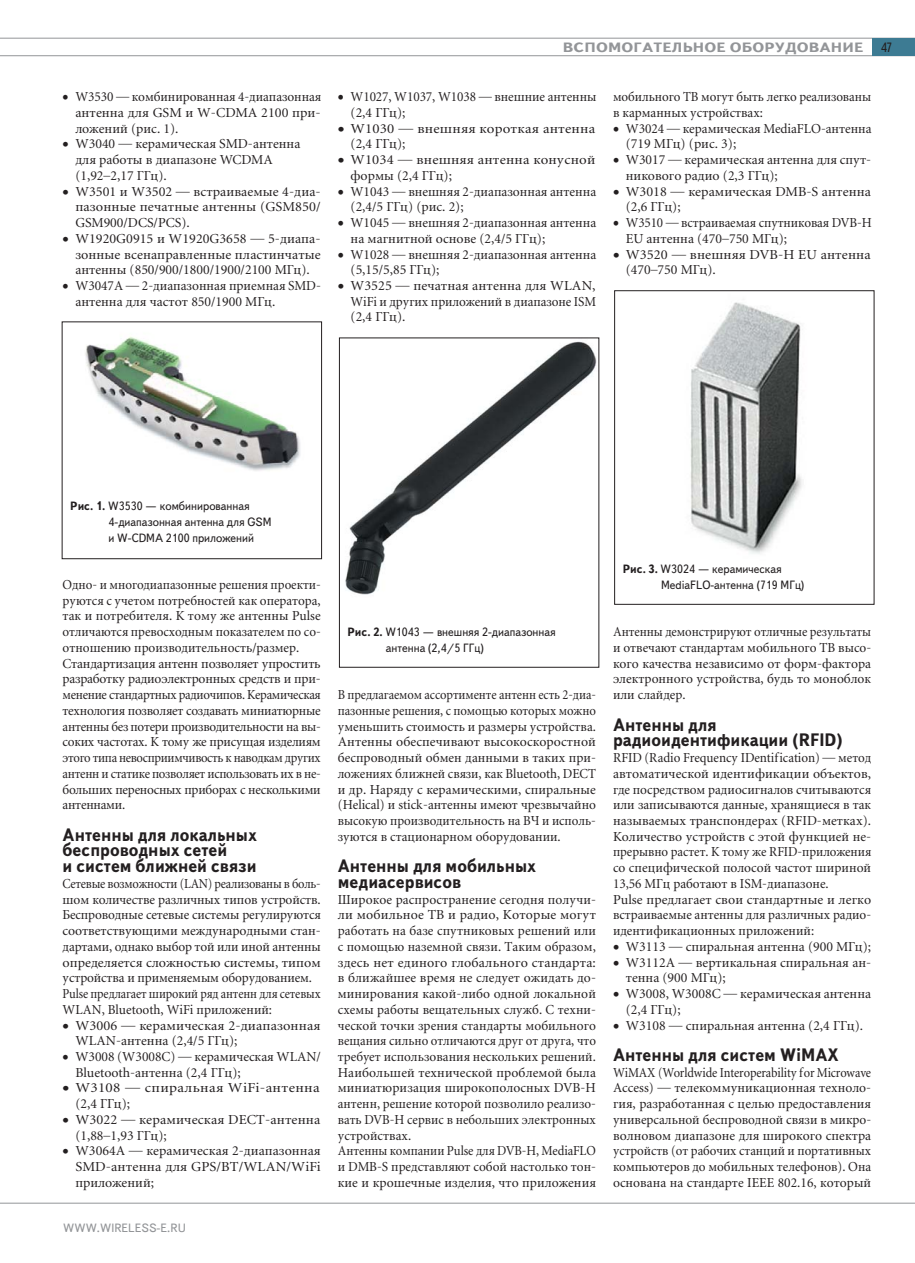
<style>
.page{position:relative;width:915px;height:1263px;background:#fff}
.page>*{position:absolute;margin:0;border:0;box-sizing:border-box;transform-origin:0 0}
.t1{font:700 18px/15.8px "Text Book C";color:#231f20;scale:.94 1}
.t2{font:13.5px/15.8px "Miniature";color:#231f20}
.t3{font:13.5px/15.8px "Miniature";color:#231f20;text-align:justify;scale:.9 1}
.t4{font:13.5px/15.8px "Miniature";letter-spacing:-.02em;color:#231f20;scale:.94 1}
.t5{font:13.5px/15.8px "Miniature";color:#231f20;scale:.94 1}
.t6{font:13.5px/15.8px "Miniature";color:#231f20;text-align:justify;scale:.92 1}
.t7{font:13.5px/15.8px "Miniature";color:#231f20;scale:1.04 1}
.t8{font:13.5px/15.8px "Miniature";color:#231f20;text-align:justify;scale:.96 1}
.t9{font:13.5px/15.8px "Miniature";color:#231f20;scale:.95 1}
.t10{font:13.5px/15.8px "Miniature";color:#231f20;scale:1.07 1}
.t11{font:13.5px/15.8px "Miniature";letter-spacing:.02em;color:#231f20;scale:1.1 1}
.t12{font:13.5px/15.8px "Miniature";color:#231f20;scale:1.08 1}
.t13{font:700 13.5px "Text Book C";letter-spacing:.01em;color:#939598;scale:1.17 1}
.t14{font:13.5px "Text Book C";color:#231f20;scale:.9 1}
.t15{font:12px/15.8px "Text Book C";color:#231f20;scale:.95 1}
.t16{font:12px "Text Book C";color:#939598}
.s1{font-weight:700}
</style>
<div class="page">
<hr style="left:0;top:1203px;width:914px;height:1px;background:#939598">
<hr style="left:0;top:38px;width:914px;height:1px;background:#939598">
<hr style="left:0;top:55px;width:914px;height:1px;background:#939598">
<div style="left:872px;top:38px;width:42px;height:18px;background:#3d7b93"></div>
<img style="left:85px;top:336px;width:215px;height:135px">
<div style="left:62px;top:321px;width:260px;height:238px;border:1px solid #231f20"></div>
<img style="left:345px;top:341px;width:252px;height:254px">
<div style="left:339px;top:338px;width:260px;height:330px;border:1px solid #231f20"></div>
<img style="left:690px;top:302px;width:112px;height:252px">
<div style="left:614px;top:290px;width:260px;height:315px;border:1px solid #231f20"></div>
<p class="t8" style="left:75px;top:90px;width:257px;text-indent:-13px">• W3530 — комбинированная 4-диапазонная антенна для GSM и W-CDMA 2100 при&shy;ложений (рис. 1).</p>
<p class="t2" style="left:75px;top:137px;width:226px;text-indent:-13px">• W3040 — керамическая SMD-антенна для работы в диапазоне WCDMA (1,92–2,17 ГГц).</p>
<p class="t2" style="left:75px;top:185px;width:247px;text-align:justify;text-indent:-13px">• W3501 и W3502 — встраиваемые 4-диа&shy;пазонные печатные антенны (GSM850/ GSM900/DCS/PCS).</p>
<p class="t2" style="left:75px;top:232px;width:247px;text-align:justify;text-indent:-13px">• W1920G0915 и W1920G3658 — 5-диапа&shy;зонные всенаправленные пластинчатые антенны (850/900/1800/1900/2100 МГц).</p>
<p class="t2" style="left:75px;top:279px;width:247px;text-indent:-13px">• W3047A — 2-диапазонная приемная SMD&shy;антенна для частот 850/1900 МГц.</p>
<p class="t13" style="left:562px;top:40px;width:258px">ВСПОМОГАТЕЛЬНОЕ ОБОРУДОВАНИЕ</p>
<p class="t14" style="left:880px;top:39px;width:14px">47</p>
<p class="t8" style="left:350px;top:90px;width:257px;text-indent:-13px">• W1027, W1037, W1038 — внешние антенны (2,4 ГГц);</p>
<p class="t12" style="left:350px;top:122px;width:228px;text-indent:-13px">• W1030 — внешняя короткая антенна (2,4 ГГц);</p>
<p class="t10" style="left:350px;top:153px;width:230px;text-indent:-13px">• W1034 — внешняя антенна конусной формы (2,4 ГГц);</p>
<p class="t2" style="left:350px;top:185px;width:247px;text-indent:-13px">• W1043 — внешняя 2-диапазонная антенна (2,4/5 ГГц) (рис. 2);</p>
<p class="t2" style="left:350px;top:216px;width:247px;text-indent:-13px">• W1045 — внешняя 2-диапазонная антенна на магнитной основе (2,4/5 ГГц);</p>
<p class="t2" style="left:350px;top:248px;width:247px;text-indent:-13px">• W1028 — внешняя 2-диапазонная антенна (5,15/5,85 ГГц);</p>
<p class="t2" style="left:350px;top:279px;width:247px;text-align:justify;text-indent:-13px">• W3525 — печатная антенна для WLAN, WiFi и других приложений в диапазоне ISM (2,4 ГГц).</p>
<p class="t5" style="left:612px;top:90px;width:276px">мобильного ТВ могут быть легко реализованы в карманных устройствах:</p>
<p class="t2" style="left:625px;top:122px;width:247px;text-indent:-13px">• W3024 — керамическая MediaFLO-антенна (719 МГц) (рис. 3);</p>
<p class="t2" style="left:625px;top:153px;width:247px;text-indent:-13px">• W3017 — керамическая антенна для спут&shy;никового радио (2,3 ГГц);</p>
<p class="t2" style="left:625px;top:185px;width:246px;text-indent:-13px">• W3018 — керамическая DMB-S антенна (2,6 ГГц);</p>
<p class="t9" style="left:625px;top:216px;width:260px;text-indent:-13px">• W3510 — встраиваемая спутниковая DVB-H<br>EU антенна (470–750 МГц);</p>
<p class="t7" style="left:625px;top:248px;width:237px;text-indent:-13px">• W3520 — внешняя DVB-H EU антенна (470–750 МГц).</p>
<p class="t15" style="left:109px;top:498px;width:173px;text-indent:-38px"><span class="s1">Рис. 1.</span> W3530 — комбинированная<br>4-диапазонная антенна для GSM и W-CDMA 2100 приложений</p>
<p class="t4" style="left:63px;top:578px;width:276px">Одно- и многодиапазонные решения проекти&shy;руются с учетом потребностей как оператора, так и потребителя. К тому же антенны Pulse отличаются превосходным показателем по со&shy;отношению производительность/размер.<br>Стандартизация антенн позволяет упростить разработку радиоэлектронных средств и при&shy;менение стандартных радиочипов. Керамическая технология позволяет создавать миниатюрные антенны без потери производительности на вы&shy;соких частотах. К тому же присущая изделиям этого типа невосприимчивость к наводкам других антенн и статике позволяет использовать их в не&shy;больших переносных приборах с несколькими антеннами.</p>
<h1 class="t1" style="left:63px;top:827px;width:208px">Антенны для локальных беспроводных сетей<br>и систем ближней связи</h1>
<p class="t3" style="left:63px;top:877px;width:288px;text-align:left">Сетевые возможности (LAN) реализованы в боль&shy;шом количестве различных типов устройств.<br>Беспроводные сетевые системы регулируются соответствующими международными стан&shy;дартами, однако выбор той или иной антенны определяется сложностью системы, типом устройства и применяемым оборудованием.<br>Pulse предлагает широкий ряд антенн для сетевых WLAN, Bluetooth, WiFi приложений:</p>
<p class="t7" style="left:75px;top:1018px;width:237px;text-indent:-13px">• W3006 — керамическая 2-диапазонная<br>WLAN-антенна (2,4/5 ГГц);</p>
<p class="t2" style="left:75px;top:1050px;width:247px;text-indent:-13px">• W3008 (W3008C) — керамическая WLAN/<br>Bluetooth-антенна (2,4 ГГц);</p>
<p class="t11" style="left:75px;top:1081px;width:224px;text-indent:-13px">• W3108 — спиральная WiFi-антенна (2,4 ГГц);</p>
<p class="t7" style="left:75px;top:1113px;width:237px;text-indent:-13px">• W3022 — керамическая DECT-антенна (1,88–1,93 ГГц);</p>
<p class="t2" style="left:75px;top:1144px;width:247px;text-align:justify;text-indent:-13px">• W3064A — керамическая 2-диапазонная SMD-антенна для GPS/BT/WLAN/WiFi приложений;</p>
<p class="t16" style="left:63px;top:1221px;width:124px">WWW.WIRELESS-E.RU</p>
<p class="t15" style="left:386px;top:624px;width:180px;text-indent:-38px"><span class="s1">Рис. 2.</span> W1043 — внешняя 2-диапазонная антенна (2,4/5 ГГц)</p>
<p class="t3" style="left:338px;top:688px;width:288px">В предлагаемом ассортименте антенн есть 2-диа&shy;пазонные решения, с помощью которых можно уменьшить стоимость и размеры устройства.<br>Антенны обеспечивают высокоскоростной беспроводный обмен данными в таких при&shy;ложениях ближней связи, как Bluetooth, DECT и др. Наряду с керамическими, спиральные (Helical) и stick-антенны имеют чрезвычайно высокую производительность на ВЧ и исполь&shy;зуются в стационарном оборудовании.</p>
<h1 class="t1" style="left:338px;top:858px;width:212px">Антенны для мобильных медиасервисов</h1>
<p class="t2" style="left:338px;top:893px;width:259px">Широкое распространение сегодня получи&shy;ли мобильное ТВ и радио, Которые могут работать на базе спутниковых решений или с помощью наземной связи. Таким образом, здесь нет единого глобального стандарта: в ближайшее время не следует ожидать до&shy;минирования какой-либо одной локальной схемы работы вещательных служб. С техни&shy;ческой точки зрения стандарты мобильного вещания сильно отличаются друг от друга, что требует использования нескольких решений.<br>Наибольшей технической проблемой была миниатюризация широкополосных DVB-H антенн, решение которой позволило реализо&shy;вать DVB-H сервис в небольших электронных устройствах.<br>Антенны компании Pulse для DVB-H, MediaFLO и DMB-S представляют собой настолько тон&shy;кие и крошечные изделия, что приложения</p>
<p class="t15" style="left:661px;top:561px;width:152px;text-indent:-38px"><span class="s1">Рис. 3.</span> W3024 — керамическая<br>MediaFLO-антенна (719 МГц)</p>
<p class="t6" style="left:612px;top:625px;width:282px">Антенны демонстрируют отличные результаты и отвечают стандартам мобильного ТВ высо&shy;кого качества независимо от форм-фактора электронного устройства, будь то моноблок или слайдер.</p>
<h1 class="t1" style="left:612px;top:716px;width:246px">Антенны для радиоидентификации (RFID)</h1>
<p class="t5" style="left:612px;top:751px;width:276px">RFID (Radio Frequency IDentification) — метод автоматической идентификации объектов, где посредством радиосигналов считываются или записываются данные, хранящиеся в так называемых транспондерах (RFID-метках).<br>Количество устройств с этой функцией не&shy;прерывно растет. К тому же RFID-приложения со специфической полосой частот шириной 13,56 МГц работают в ISM-диапазоне.<br>Pulse предлагает свои стандартные и легко встраиваемые антенны для различных радио&shy;идентификационных приложений:</p>
<p class="t2" style="left:612px;top:940px;width:259px">• W3113 — спиральная антенна (900 МГц);</p>
<p class="t2" style="left:625px;top:955px;width:247px;text-indent:-13px">• W3112A — вертикальная спиральная ан&shy;тенна (900 МГц);</p>
<p class="t2" style="left:625px;top:987px;width:247px;text-indent:-13px">• W3008, W3008C — керамическая антенна (2,4 ГГц);</p>
<p class="t2" style="left:612px;top:1018px;width:251px">• W3108 — спиральная антенна (2,4 ГГц).</p>
<h1 class="t1" style="left:612px;top:1047px;width:242px">Антенны для систем WiMAX</h1>
<p class="t3" style="left:612px;top:1066px;width:288px">WiMAX (Worldwide Interoperability for Microwave Access) — телекоммуникационная техноло&shy;гия, разработанная с целью предоставления универсальной беспроводной связи в микро&shy;волновом диапазоне для широкого спектра устройств (от рабочих станций и портативных компьютеров до мобильных телефонов). Она основана на стандарте IEEE 802.16, который</p>
</div>
